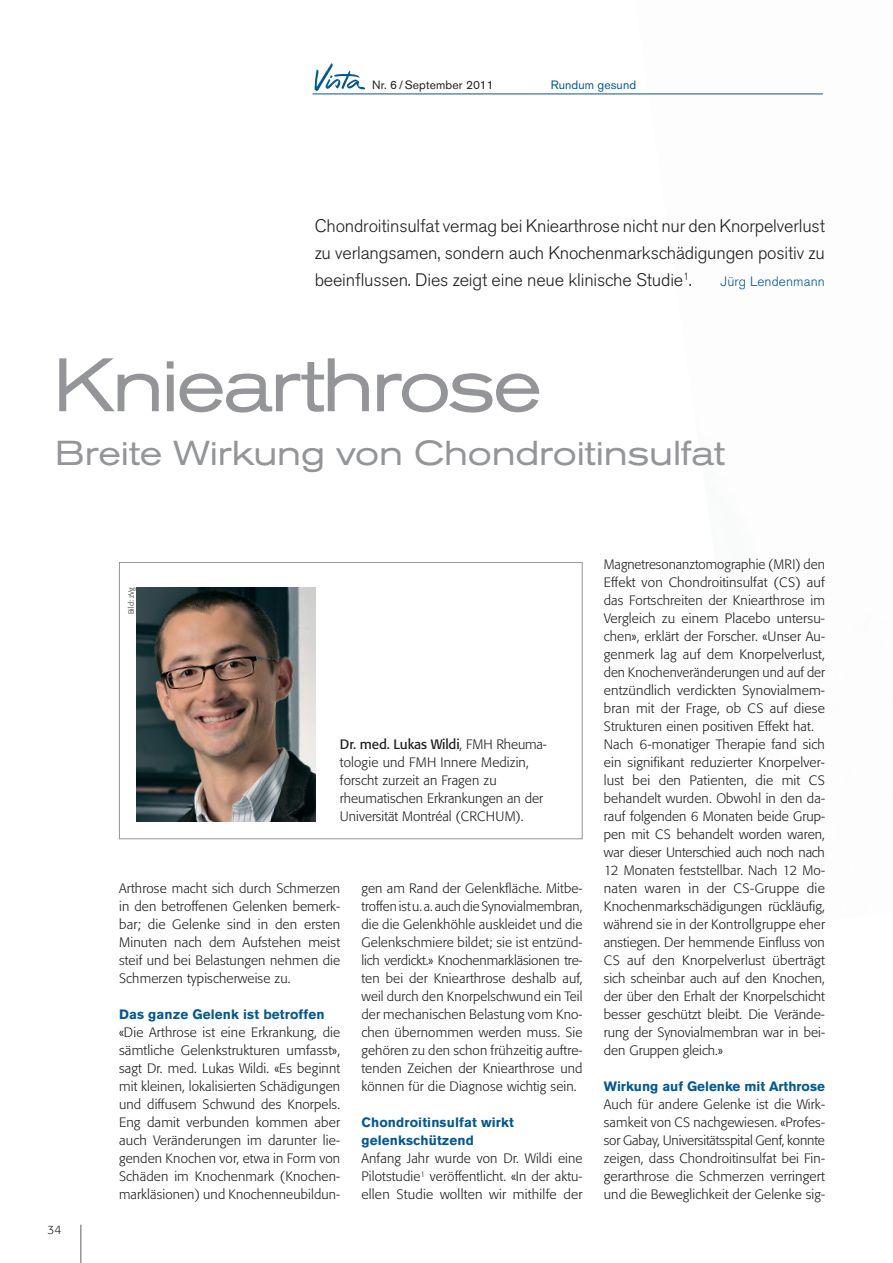
<style>
.page{position:relative;width:893px;height:1263px;background:#fff}
.page>*{position:absolute;margin:0;border:0;box-sizing:border-box;transform-origin:0 0}
.Titel_Redaktion_x04{font:expanded 74.85px "Akzidenz Grotesk Pro";letter-spacing:-.04em;color:#939598;scale:.96 1}
.Untertitel_Redaktion{font:expanded 34.35px "Akzidenz Grotesk Pro";letter-spacing:-.005em;color:#939598;scale:.96 1}
.Lead_x06{font:300 18px/27px "Akzidenz Grotesk Pro";letter-spacing:-.01em;color:#231f20;text-align:justify}
.Grundtext_x08{font:300 13.5px/18px "Formata Pro";letter-spacing:.01em;color:#231f20;text-align:justify}
.Grundtext_Interview{font:300 13.5px/18px "Formata Pro";color:#231f20}
.Zwischentitel_x09{font:700 13.5px/18px "Akzidenz Grotesk Pro";letter-spacing:.01em;color:#005996}
.Lead_x06-2{font:300 13.5px "Akzidenz Grotesk Pro";letter-spacing:.01em;color:#005996}
.Kopfzeile{font:12px "Akzidenz Grotesk Pro";letter-spacing:.01em;color:#231f20}
.Kopfzeile-2{font:12px "Akzidenz Grotesk Pro";letter-spacing:.01em;color:#005996}
.Pagina_links{font:300 12px "Formata Pro";color:#231f20}
.Fotograf_x12{font:300 7.5px "Formata Pro";letter-spacing:.01em;color:#231f20}
.s1{font-weight:400}
</style>
<div class="page">
<hr style="left:80px;top:1225px;width:2px;height:38px;background:#939598">
<hr style="left:313px;top:94px;width:510px;height:1px;background:#005996">
<img style="left:314px;top:63px;width:52px;height:29px">
<div style="left:119px;top:562px;width:464px;height:277px;background:#fff;border:1px solid #939598"></div>
<img style="left:137px;top:587px;width:178px;height:234px">
<p class="Kopfzeile" style="left:372px;top:77px;width:123px">Nr. 6/September 2011</p>
<p class="Kopfzeile-2" style="left:551px;top:77px;width:87px">Rundum gesund</p>
<p class="Lead_x06" style="left:315px;top:212px;width:512px">Chondroitinsulfat vermag bei Kniearthrose nicht nur den Knorpelverlust zu verlangsamen, sondern auch Knochenmarkschädigungen positiv zu beeinflussen. Dies zeigt eine neue klinische Studie<sup>1</sup>.</p>
<p class="Lead_x06-2" style="left:720px;top:272px;width:106px">Jürg Lendenmann</p>
<p class="Titel_Redaktion_x04" style="left:53px;top:336px;width:511px">Kniearthrose</p>
<p class="Untertitel_Redaktion" style="left:55px;top:431px;width:699px">Breite Wirkung von Chondroitinsulfat</p>
<p class="Pagina_links" style="left:47px;top:1222px;width:16px">34</p>
<p class="Fotograf_x12" style="left:126px;top:614px;width:28px;rotate:-90deg">Bild: zVg</p>
<p class="Grundtext_Interview" style="left:340px;top:735px;width:208px"><span class="s1">Dr. med. Lukas Wildi</span>, FMH Rheuma&shy;tologie und FMH Innere Medizin, forscht zurzeit an Fragen zu rheumatischen Erkrankungen an der<br>Universität Montréal (CRCHUM).</p>
<p class="Grundtext_x08" style="left:119px;top:879px;width:223px">Arthrose macht sich durch Schmerzen in den betroffenen Gelenken bemerk&shy;bar; die Gelenke sind in den ersten Minuten nach dem Aufstehen meist steif und bei Belastungen nehmen die Schmerzen typischerweise zu.</p>
<p class="Zwischentitel_x09" style="left:119px;top:1005px;width:207px">Das ganze Gelenk ist betroffen</p>
<p class="Grundtext_x08" style="left:119px;top:1023px;width:223px">«Die Arthrose ist eine Erkrankung, die sämtliche Gelenkstrukturen umfasst», sagt Dr. med. Lukas Wildi. «Es beginnt mit kleinen, lokalisierten Schädigungen und diffusem Schwund des Knorpels.<br>Eng damit verbunden kommen aber auch Veränderungen im darunter lie&shy;genden Knochen vor, etwa in Form von Schäden im Knochenmark (Knochen&shy;markläsionen) und Knochenneubildun-</p>
<p class="Grundtext_x08" style="left:361px;top:879px;width:223px">gen am Rand der Gelenkfläche. Mitbe&shy;troffen ist u. a. auch die Synovialmembran, die die Gelenkhöhle auskleidet und die Gelenkschmiere bildet; sie ist entzünd&shy;lich verdickt.» Knochenmarkläsionen tre&shy;ten bei der Kniearthrose deshalb auf, weil durch den Knorpelschwund ein Teil der mechanischen Belastung vom Kno&shy;chen übernommen werden muss. Sie gehören zu den schon frühzeitig auftre&shy;tenden Zeichen der Kniearthrose und können für die Diagnose wichtig sein.</p>
<p class="Zwischentitel_x09" style="left:361px;top:1113px;width:154px">Chondroitinsulfat wirkt gelenkschützend</p>
<p class="Grundtext_x08" style="left:361px;top:1149px;width:223px">Anfang Jahr wurde von Dr. Wildi eine Pilotstudie<sup>1</sup> veröffentlicht. «In der aktu&shy;ellen Studie wollten wir mithilfe der</p>
<p class="Grundtext_x08" style="left:604px;top:555px;width:223px">Magnetresonanztomographie (MRI) den Effekt von Chondroitinsulfat (CS) auf das Fortschreiten der Kniearthrose im Vergleich zu einem Placebo untersu&shy;chen», erklärt der Forscher. «Unser Au&shy;genmerk lag auf dem Knorpelverlust, den Knochenveränderungen und auf der entzündlich verdickten Synovialmem&shy;bran mit der Frage, ob CS auf diese Strukturen einen positiven Effekt hat.</p>
<p class="Grundtext_x08" style="left:604px;top:735px;width:223px">Nach 6-monatiger Therapie fand sich ein signifikant reduzierter Knorpelver&shy;lust bei den Patienten, die mit CS behandelt wurden. Obwohl in den da&shy;rauf folgenden 6 Monaten beide Grup&shy;pen mit CS behandelt worden waren, war dieser Unterschied auch noch nach 12 Monaten feststellbar. Nach 12 Mo&shy;naten waren in der CS-Gruppe die Knochenmarkschädigungen rückläufig, während sie in der Kontrollgruppe eher anstiegen. Der hemmende Einfluss von CS auf den Knorpelverlust überträgt sich scheinbar auch auf den Knochen, der über den Erhalt der Knorpelschicht besser geschützt bleibt. Die Verände&shy;rung der Synovialmembran war in bei&shy;den Gruppen gleich.»</p>
<p class="Zwischentitel_x09" style="left:604px;top:1077px;width:223px">Wirkung auf Gelenke mit Arthrose</p>
<p class="Grundtext_x08" style="left:604px;top:1095px;width:223px">Auch für andere Gelenke ist die Wirk&shy;samkeit von CS nachgewiesen. «Profes&shy;sor Gabay, Universitätsspital Genf, konnte zeigen, dass Chondroitinsulfat bei Fin&shy;gerarthrose die Schmerzen verringert und die Beweglichkeit der Gelenke sig-</p>
</div>
